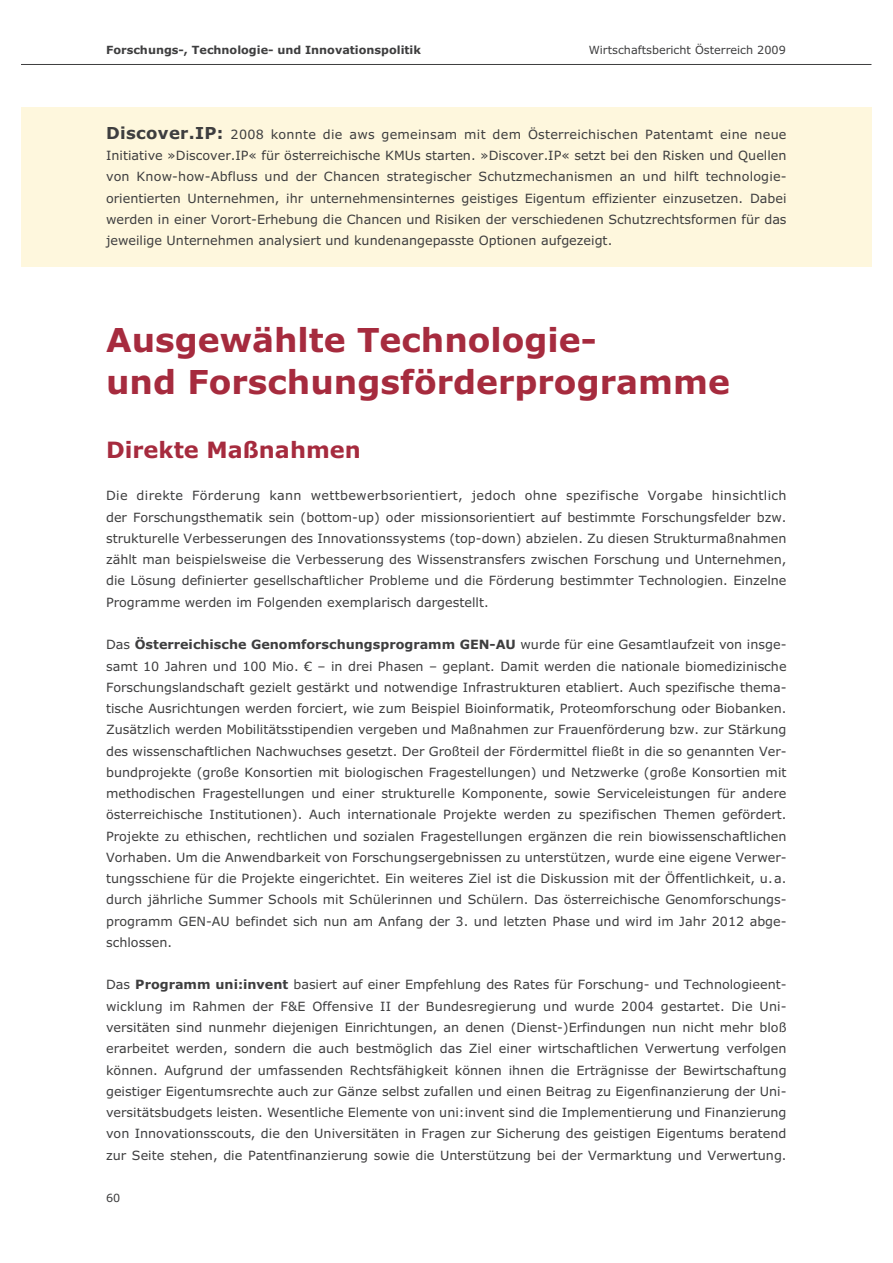
<style>
.page{position:relative;width:893px;height:1263px;background:#fff}
.page>*{position:absolute;margin:0;border:0;box-sizing:border-box;transform-origin:0 0}
.t1{font:700 33px/42.5px "Verdana";color:#a62b3e}
.t2{font:700 22.5px "Verdana";color:#a62b3e}
.t3{font:12.75px/21.3px "Verdana";color:#3e3e3f;text-align:justify}
.t4{font:700 11.25px "Verdana";color:#3e3e3f}
.t5{font:11.25px "Verdana";color:#3e3e3f}
.s1{font-weight:700;font-size:16.5px}
.s2{font-weight:700}
</style>
<div class="page">
<svg style="left:21px;top:64px;width:851px;height:203px"></svg>
<p class="t4" style="left:106px;top:45px;width:316px">Forschungs-, Technologie- und Innovationspolitik</p>
<p class="t5" style="left:589px;top:45px;width:199px">Wirtschaftsbericht Österreich 2009</p>
<p class="t3" style="left:106px;top:125px;width:682px"><span class="s1">Discover.IP:</span> 2008 konnte die aws gemeinsam mit dem Österreichischen Patentamt eine neue Initiative »Discover.IP« für österreichische KMUs starten. »Discover.IP« setzt bei den Risken und Quellen von Know-how-Abfluss und der Chancen strategischer Schutzmechanismen an und hilft technologie&shy;orientierten Unternehmen, ihr unternehmensinternes geistiges Eigentum effizienter einzusetzen. Dabei werden in einer Vorort-Erhebung die Chancen und Risiken der verschiedenen Schutzrechtsformen für das jeweilige Unternehmen analysiert und kundenangepasste Optionen aufgezeigt.</p>
<h1 class="t1" style="left:106px;top:321px;width:625px">Ausgewählte Technologie-<br>und Forschungsförderprogramme</h1>
<h2 class="t2" style="left:106px;top:441px;width:256px">Direkte Maßnahmen</h2>
<p class="t3" style="left:106px;top:486px;width:682px">Die direkte Förderung kann wettbewerbsorientiert, jedoch ohne spezifische Vorgabe hinsichtlich der Forschungsthematik sein (bottom-up) oder missionsorientiert auf bestimmte Forschungsfelder bzw. strukturelle Verbesserungen des Innovationssystems (top-down) abzielen. Zu diesen Strukturmaßnahmen zählt man beispielsweise die Verbesserung des Wissenstransfers zwischen Forschung und Unternehmen, die Lösung definierter gesellschaftlicher Probleme und die Förderung bestimmter Technologien. Einzelne Programme werden im Folgenden exemplarisch dargestellt.</p>
<p class="t3" style="left:106px;top:635px;width:682px">Das <span class="s2">Österreichische Genomforschungsprogramm GEN-AU</span> wurde für eine Gesamtlaufzeit von insge&shy;samt 10 Jahren und 100 Mio. € – in drei Phasen – geplant. Damit werden die nationale biomedizinische Forschungslandschaft gezielt gestärkt und notwendige Infrastrukturen etabliert. Auch spezifische thema&shy;tische Ausrichtungen werden forciert, wie zum Beispiel Bioinformatik, Proteomforschung oder Biobanken.<br>Zusätzlich werden Mobilitätsstipendien vergeben und Maßnahmen zur Frauenförderung bzw. zur Stärkung des wissenschaftlichen Nachwuchses gesetzt. Der Großteil der Fördermittel fließt in die so genannten Ver&shy;bundprojekte (große Konsortien mit biologischen Fragestellungen) und Netzwerke (große Konsortien mit methodischen Fragestellungen und einer strukturelle Komponente, sowie Serviceleistungen für andere österreichische Institutionen). Auch internationale Projekte werden zu spezifischen Themen gefördert.<br>Projekte zu ethischen, rechtlichen und sozialen Fragestellungen ergänzen die rein biowissenschaftlichen Vorhaben. Um die Anwendbarkeit von Forschungsergebnissen zu unterstützen, wurde eine eigene Verwer&shy;tungsschiene für die Projekte eingerichtet. Ein weiteres Ziel ist die Diskussion mit der Öffentlichkeit, u. a. durch jährliche Summer Schools mit Schülerinnen und Schülern. Das österreichische Genomforschungs&shy;programm GEN-AU befindet sich nun am Anfang der 3. und letzten Phase und wird im Jahr 2012 abge&shy;schlossen.</p>
<p class="t3" style="left:106px;top:975px;width:682px">Das <span class="s2">Programm uni:invent</span> basiert auf einer Empfehlung des Rates für Forschung- und Technologieent&shy;wicklung im Rahmen der F&amp;E Offensive II der Bundesregierung und wurde 2004 gestartet. Die Uni&shy;versitäten sind nunmehr diejenigen Einrichtungen, an denen (Dienst-)Erfindungen nun nicht mehr bloß erarbeitet werden, sondern die auch bestmöglich das Ziel einer wirtschaftlichen Verwertung verfolgen können. Aufgrund der umfassenden Rechtsfähigkeit können ihnen die Erträgnisse der Bewirtschaftung geistiger Eigentumsrechte auch zur Gänze selbst zufallen und einen Beitrag zu Eigenfinanzierung der Uni&shy;versitätsbudgets leisten. Wesentliche Elemente von uni:invent sind die Implementierung und Finanzierung von Innovationsscouts, die den Universitäten in Fragen zur Sicherung des geistigen Eigentums beratend zur Seite stehen, die Patentfinanzierung sowie die Unterstützung bei der Vermarktung und Verwertung.</p>
<p class="t5" style="left:106px;top:1193px;width:16px">60</p>
</div>
